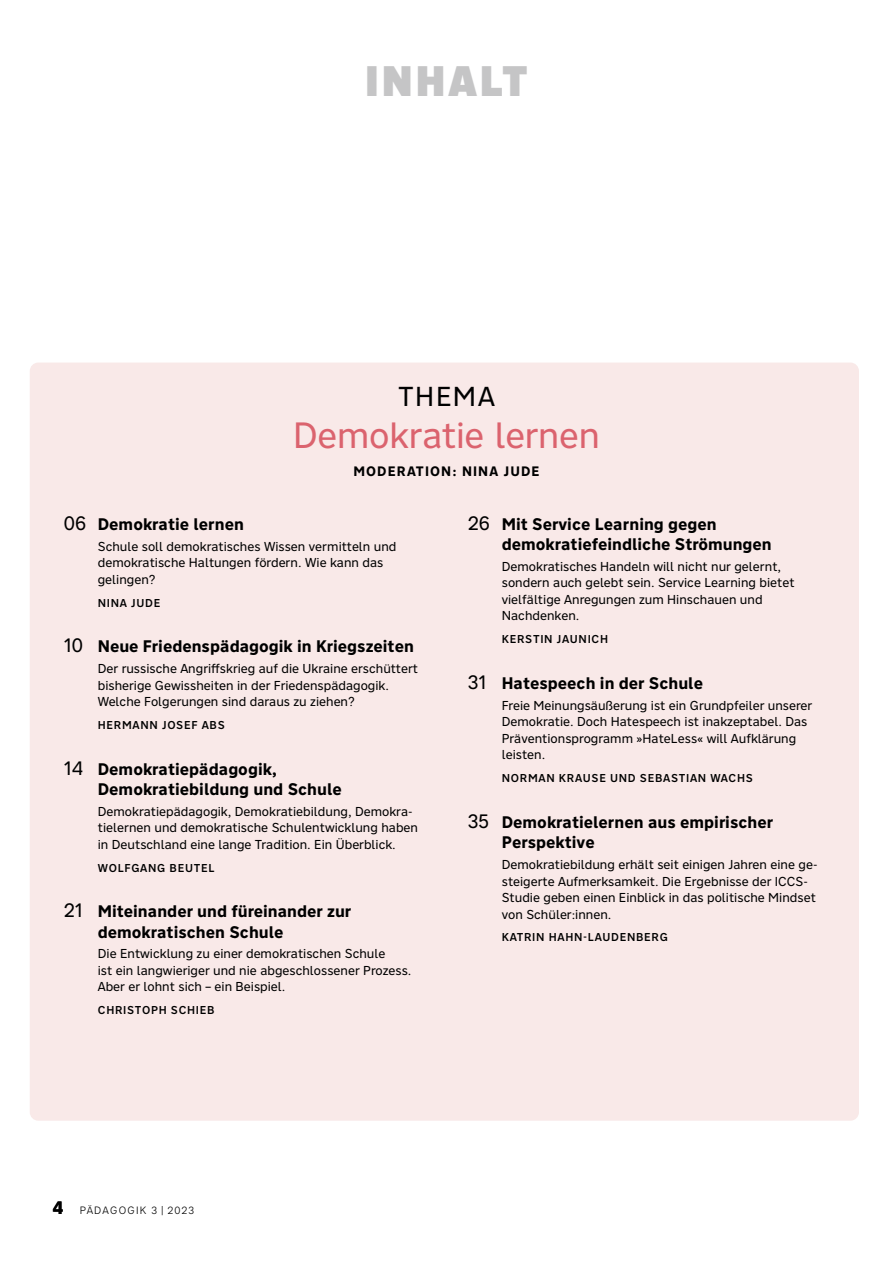
<style>
.page{position:relative;width:893px;height:1263px;background:#fff}
.page>*{position:absolute;margin:0;border:0;box-sizing:border-box;transform-origin:0 0}
.t1{font:900 42px "Nort";letter-spacing:.065em;color:#c5c5c6}
.t2{font:36px "Nort";letter-spacing:-.005em;color:#db636e}
.t3{font:27px "Nort";letter-spacing:.06em;color:#000}
.t4{font:700 18px "Nort";color:#000}
.t5{font:700 16.5px/20.2px "Nort";color:#000}
.t6{font:700 13.5px "Nort";letter-spacing:.08em;color:#000}
.t7{font:12.75px/16.5px "Nort";color:#000}
.t8{font:500 11.25px "Nort";letter-spacing:.06em;color:#000}
.t9{font:300 10.5px "Nort";letter-spacing:.11em;color:#000}
.s1{font-weight:400;font-size:19.5px}
</style>
<div class="page">
<div style="left:30px;top:363px;width:829px;height:758px;background:#f9e9e8;border-radius:9px"></div>
<h1 class="t1" style="left:365px;top:53px;width:164px">INHALT</h1>
<h3 class="t3" style="left:398px;top:378px;width:98px">THEMA</h3>
<h2 class="t2" style="left:293px;top:411px;width:308px">Demokratie lernen</h2>
<p class="t6" style="left:353px;top:462px;width:188px">MODERATION: NINA JUDE</p>
<p class="t5" style="left:64px;top:514px;width:182px"><span class="s1">06</span> Demokratie lernen</p>
<p class="t7" style="left:98px;top:537px;width:300px">Schule soll demokratisches Wissen vermitteln und demokratische Haltungen fördern. Wie kann das gelingen?</p>
<p class="t8" style="left:98px;top:595px;width:64px">NINA JUDE</p>
<p class="t5" style="left:64px;top:636px;width:352px"><span class="s1">10</span> Neue Friedenspädagogik in Kriegszeiten</p>
<p class="t7" style="left:98px;top:660px;width:322px">Der russische Angriffskrieg auf die Ukraine erschüttert bisherige Gewissheiten in der Friedenspädagogik.<br>Welche Folgerungen sind daraus zu ziehen?</p>
<p class="t8" style="left:98px;top:717px;width:128px">HERMANN JOSEF ABS</p>
<p class="t5" style="left:98px;top:758px;width:245px;text-indent:-34px"><span class="s1">14</span> Demokratiepädagogik,<br>Demokratiebildung und Schule</p>
<p class="t7" style="left:98px;top:802px;width:322px">Demokratiepädagogik, Demokratiebildung, Demokra&shy;tielernen und demokratische Schulentwicklung haben in Deutschland eine lange Tradition. Ein Überblick.</p>
<p class="t8" style="left:98px;top:860px;width:118px">WOLFGANG BEUTEL</p>
<p class="t5" style="left:98px;top:901px;width:255px;text-indent:-34px"><span class="s1">21</span> Miteinander und füreinander zur demokratischen Schule</p>
<p class="t7" style="left:98px;top:945px;width:315px">Die Entwicklung zu einer demokratischen Schule<br>ist ein langwieriger und nie abgeschlossener Prozess.<br>Aber er lohnt sich – ein Beispiel.</p>
<p class="t8" style="left:98px;top:1003px;width:118px">CHRISTOPH SCHIEB</p>
<p class="t5" style="left:502px;top:514px;width:272px;text-indent:-34px"><span class="s1">26</span> Mit Service Learning gegen demokratiefeindliche Strömungen</p>
<p class="t7" style="left:502px;top:558px;width:294px">Demokratisches Handeln will nicht nur gelernt, sondern auch gelebt sein. Service Learning bietet vielfältige Anregungen zum Hinschauen und Nachdenken.</p>
<p class="t8" style="left:502px;top:632px;width:108px">KERSTIN JAUNICH</p>
<p class="t5" style="left:468px;top:673px;width:237px"><span class="s1">31</span> Hatespeech in der Schule</p>
<p class="t7" style="left:502px;top:697px;width:312px">Freie Meinungsäußerung ist ein Grundpfeiler unserer Demokratie. Doch Hatespeech ist inakzeptabel. Das Präventionsprogramm »HateLess« will Aufklärung leisten.</p>
<p class="t8" style="left:502px;top:771px;width:253px">NORMAN KRAUSE UND SEBASTIAN WACHS</p>
<p class="t5" style="left:502px;top:812px;width:273px;text-indent:-34px"><span class="s1">35</span> Demokratielernen aus empirischer<br>Perspektive</p>
<p class="t7" style="left:502px;top:856px;width:317px">Demokratiebildung erhält seit einigen Jahren eine ge&shy;steigerte Aufmerksamkeit. Die Ergebnisse der ICCS-Studie geben einen Einblick in das politische Mindset von Schüler:innen.</p>
<p class="t8" style="left:502px;top:930px;width:168px">KATRIN HAHN-LAUDENBERG</p>
<h3 class="t4" style="left:52px;top:1196px;width:13px">4</h3>
<p class="t9" style="left:80px;top:1204px;width:116px">PÄDAGOGIK 3 | 2023</p>
</div>
